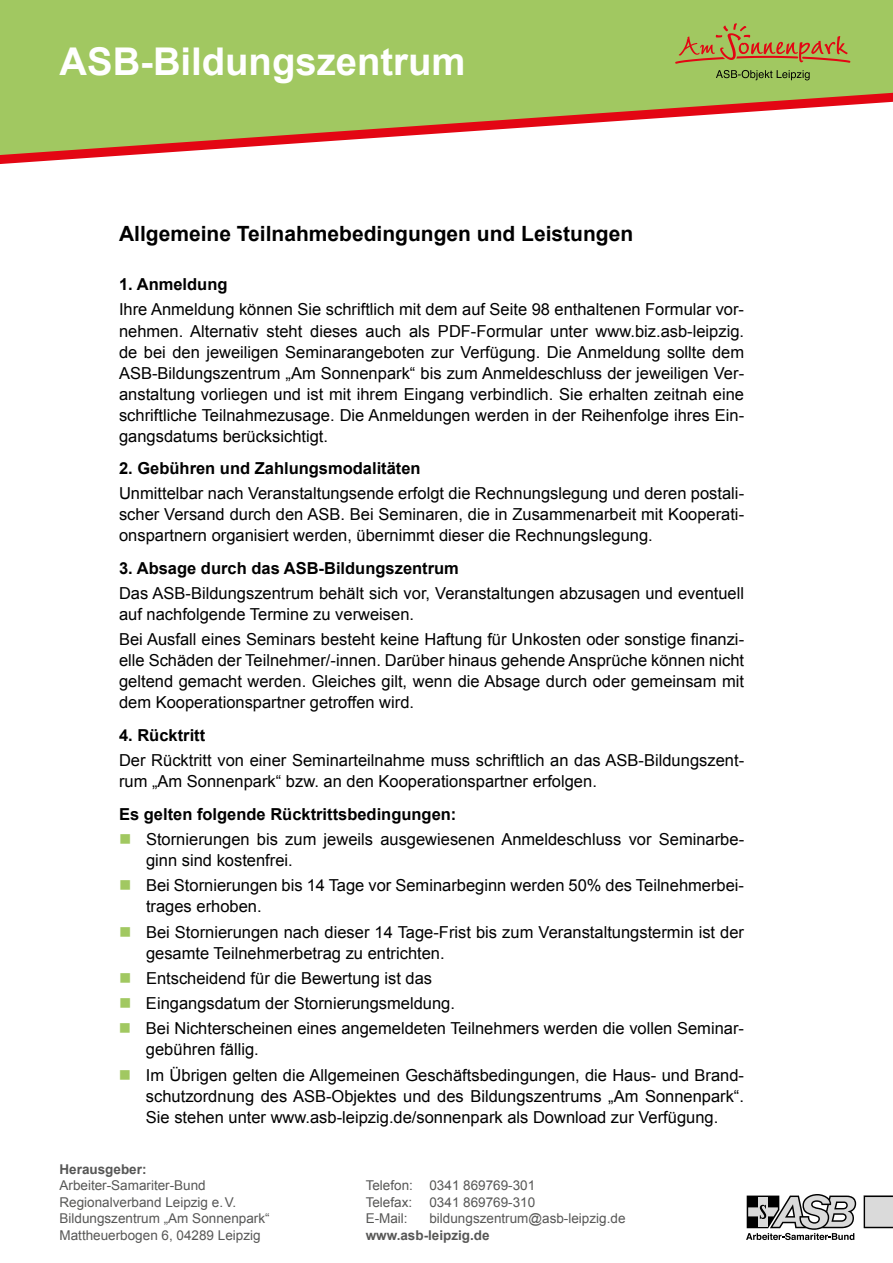
<style>
.page{position:relative;width:893px;height:1263px;background:#fff}
.page>*{position:absolute;margin:0;border:0;box-sizing:border-box;transform-origin:0 0}
.t1{font:700 38.25px "Arial";color:#fff}
.t2{font:700 21px "Arial";color:#000}
.t3{font:16.5px/21px "Arial";color:#000}
.t4{font:700 16.5px "Arial";color:#000}
.t5{font:13.5px/16.5px "Arial";color:#575756}
.t6{font:700 13.5px "Arial";color:#575756}
</style>
<div class="page">
<svg style="left:0;top:0;width:893px;height:164px"></svg>
<svg style="left:675px;top:23px;width:175px;height:41px;background:#aba753"></svg>
<svg style="left:716px;top:70px;width:94px;height:10px"></svg>
<svg style="left:746px;top:1194px;width:110px;height:46px"></svg>
<svg style="left:864px;top:1195px;width:29px;height:33px"></svg>
<h1 class="t1" style="left:60px;top:36px;width:407px">ASB-Bildungszentrum</h1>
<p class="t2" style="left:119px;top:219px;width:516px">Allgemeine Teilnahmebedingungen und Leistungen</p>
<p class="t4" style="left:119px;top:273px;width:110px">1. Anmeldung</p>
<p class="t3" style="left:119px;top:299px;width:627px;text-align:justify">Ihre Anmeldung können Sie schriftlich mit dem auf Seite 98 enthaltenen Formular vor&shy;nehmen. Alternativ steht dieses auch als PDF-Formular unter www.biz.asb-leipzig. de bei den jeweiligen Seminarangeboten zur Verfügung. Die Anmeldung sollte dem ASB-Bildungszentrum „Am Sonnenpark“ bis zum Anmeldeschluss der jeweiligen Ver&shy;anstaltung vorliegen und ist mit ihrem Eingang verbindlich. Sie erhalten zeitnah eine schriftliche Teilnahmezusage. Die Anmeldungen werden in der Reihenfolge ihres Ein&shy;gangsdatums berücksichtigt.</p>
<p class="t4" style="left:119px;top:457px;width:303px">2. Gebühren und Zahlungsmodalitäten</p>
<p class="t3" style="left:119px;top:483px;width:627px;text-align:justify">Unmittelbar nach Veranstaltungsende erfolgt die Rechnungslegung und deren postali&shy;scher Versand durch den ASB. Bei Seminaren, die in Zusammenarbeit mit Kooperati&shy;onspartnern organisiert werden, übernimmt dieser die Rechnungslegung.</p>
<p class="t4" style="left:119px;top:557px;width:341px">3. Absage durch das ASB-Bildungszentrum</p>
<p class="t3" style="left:119px;top:583px;width:627px">Das ASB-Bildungszentrum behält sich vor, Veranstaltungen abzusagen und eventuell auf nachfolgende Termine zu verweisen.</p>
<p class="t3" style="left:119px;top:629px;width:627px;text-align:justify">Bei Ausfall eines Seminars besteht keine Haftung für Unkosten oder sonstige finanzi&shy;elle Schäden der Teilnehmer/-innen. Darüber hinaus gehende Ansprüche können nicht geltend gemacht werden. Gleiches gilt, wenn die Absage durch oder gemeinsam mit dem Kooperationspartner getroffen wird.</p>
<p class="t4" style="left:119px;top:724px;width:88px">4. Rücktritt</p>
<p class="t3" style="left:119px;top:750px;width:627px">Der Rücktritt von einer Seminarteilnahme muss schriftlich an das ASB-Bildungszent&shy;rum „Am Sonnenpark“ bzw. an den Kooperationspartner erfolgen.</p>
<p class="t4" style="left:119px;top:803px;width:339px">Es gelten folgende Rücktrittsbedingungen:</p>
<p class="t3" style="left:146px;top:829px;width:600px">Stornierungen bis zum jeweils ausgewiesenen Anmeldeschluss vor Seminarbe&shy;ginn sind kostenfrei.</p>
<p class="t3" style="left:146px;top:875px;width:600px">Bei Stornierungen bis 14 Tage vor Seminarbeginn werden 50% des Teilnehmerbei&shy;trages erhoben.</p>
<p class="t3" style="left:146px;top:921px;width:600px">Bei Stornierungen nach dieser 14 Tage-Frist bis zum Veranstaltungstermin ist der gesamte Teilnehmerbetrag zu entrichten.</p>
<p class="t3" style="left:146px;top:965px;width:600px;line-height:25.2px">Entscheidend für die Bewertung ist das<br>Eingangsdatum der Stornierungsmeldung.<br>Bei Nichterscheinen eines angemeldeten Teilnehmers werden die vollen Seminar-</p>
<p class="t3" style="left:146px;top:1037px;width:600px;line-height:25.2px">gebühren fällig.<br>Im Übrigen gelten die Allgemeinen Geschäftsbedingungen, die Haus- und Brand-</p>
<p class="t3" style="left:146px;top:1085px;width:600px">schutzordnung des ASB-Objektes und des Bildungszentrums „Am Sonnenpark“.<br>Sie stehen unter www.asb-leipzig.de/sonnenpark als Download zur Verfügung.</p>
<p class="t6" style="left:60px;top:1160px;width:89px">Herausgeber:</p>
<p class="t5" style="left:60px;top:1177px;width:212px">Arbeiter-Samariter-Bund<br>Regionalverband Leipzig e.V.<br>Bildungszentrum „Am Sonnenpark“<br>Mattheuerbogen 6, 04289 Leipzig</p>
<p class="t5" style="left:366px;top:1177px;width:171px">Telefon: 0341 869769-301<br>Telefax:</p>
<p class="t5" style="left:429px;top:1194px;width:107px">0341 869769-310</p>
<p class="t5" style="left:366px;top:1210px;width:43px">E-Mail:</p>
<p class="t5" style="left:429px;top:1210px;width:198px">bildungszentrum@asb-leipzig.de</p>
<p class="t6" style="left:366px;top:1226px;width:126px">www.asb-leipzig.de</p>
</div>
